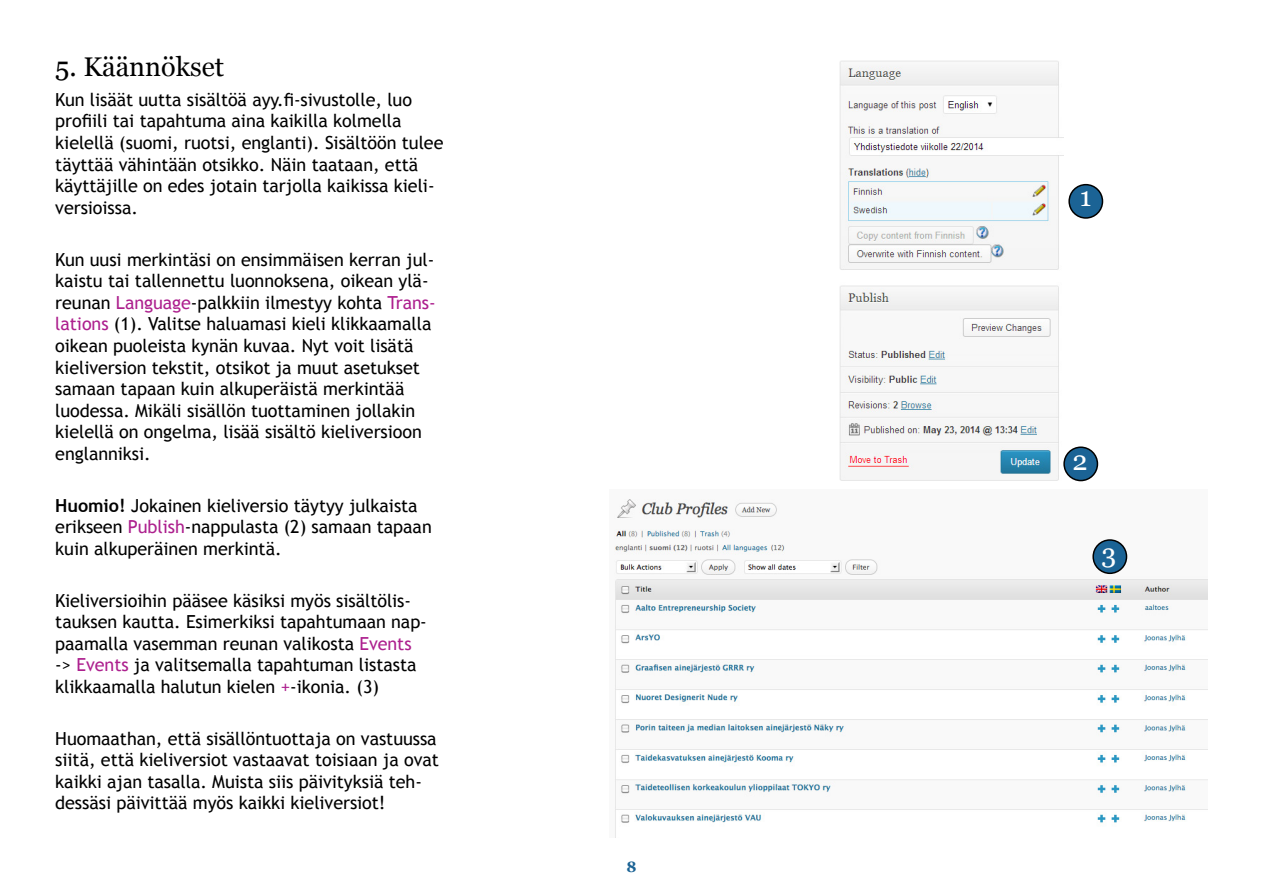
<style>
.page{position:relative;width:1263px;height:893px;background:#fff}
.page>*{position:absolute;margin:0;border:0;box-sizing:border-box;transform-origin:0 0}
.t1{font:27px "Georgia";color:#000}
.t2{font:27px "Georgia";color:#fff}
.t3{font:18px/21.6px "Trebuchet MS";letter-spacing:-.005em;color:#000}
.t4{font:700 15px "Georgia";color:#1b6395}
.s1{color:#ad208e}
.s2{font-weight:700}
</style>
<div class="page">
<img style="left:839px;top:60px;width:225px;height:421px">
<div style="left:1064px;top:447px;width:33px;height:34px;background:#1b6395;border-radius:50%"></div>
<div style="left:1063px;top:446px;width:35px;height:35px;border:2px solid #000;border-radius:50%"></div>
<img style="left:614px;top:499px;width:594px;height:339px">
<div style="left:1069px;top:185px;width:33px;height:33px;background:#1b6395;border-radius:50%"></div>
<div style="left:1068px;top:184px;width:35px;height:35px;border:2px solid #000;border-radius:50%"></div>
<div style="left:1093px;top:540px;width:33px;height:33px;background:#1b6395;border-radius:50%"></div>
<div style="left:1092px;top:539px;width:35px;height:35px;border:2px solid #000;border-radius:50%"></div>
<h1 class="t1" style="left:55px;top:50px;width:170px">5. Käännökset</h1>
<p class="t3" style="left:55px;top:89px;width:390px">Kun lisäät uutta sisältöä ayy.fi-sivustolle, luo profiili tai tapahtuma aina kaikilla kolmella kielellä (suomi, ruotsi, englanti). Sisältöön tulee täyttää vähintään otsikko. Näin taataan, että käyttäjille on edes jotain tarjolla kaikissa kieli&shy;versioissa.</p>
<p class="t3" style="left:55px;top:249px;width:382px">Kun uusi merkintäsi on ensimmäisen kerran jul&shy;kaistu tai tallennettu luonnoksena, oikean ylä&shy;reunan <span class="s1">Language</span>-palkkiin ilmestyy kohta <span class="s1">Trans&shy;lations</span> (1). Valitse haluamasi kieli klikkaamalla oikean puoleista kynän kuvaa. Nyt voit lisätä kieliversion tekstit, otsikot ja muut asetukset samaan tapaan kuin alkuperäistä merkintää luodessa. Mikäli sisällön tuottaminen jollakin kielellä on ongelma, lisää sisältö kieliversioon englanniksi.</p>
<p class="t3" style="left:55px;top:495px;width:378px"><span class="s2">Huomio!</span> Jokainen kieliversio täytyy julkaista erikseen <span class="s1">Publish</span>-nappulasta (2) samaan tapaan kuin alkuperäinen merkintä.</p>
<p class="t3" style="left:55px;top:590px;width:373px">Kieliversioihin pääsee käsiksi myös sisältölis&shy;tauksen kautta. Esimerkiksi tapahtumaan nap&shy;paamalla vasemman reunan valikosta <span class="s1">Events </span>-&gt; <span class="s1">Events</span> ja valitsemalla tapahtuman listasta klikkaamalla halutun kielen <span class="s1">+</span>-ikonia. (3)</p>
<p class="t3" style="left:55px;top:728px;width:385px">Huomaathan, että sisällöntuottaja on vastuussa siitä, että kieliversiot vastaavat toisiaan ja ovat kaikki ajan tasalla. Muista siis päivityksiä teh&shy;dessäsi päivittää myös kaikki kieliversiot!</p>
<p class="t4" style="left:626px;top:858px;width:12px">8</p>
<h1 class="t2" style="left:1080px;top:180px;width:13px">1</h1>
<h1 class="t2" style="left:1072px;top:444px;width:17px">2</h1>
<h1 class="t2" style="left:1101px;top:537px;width:16px">3</h1>
</div>
